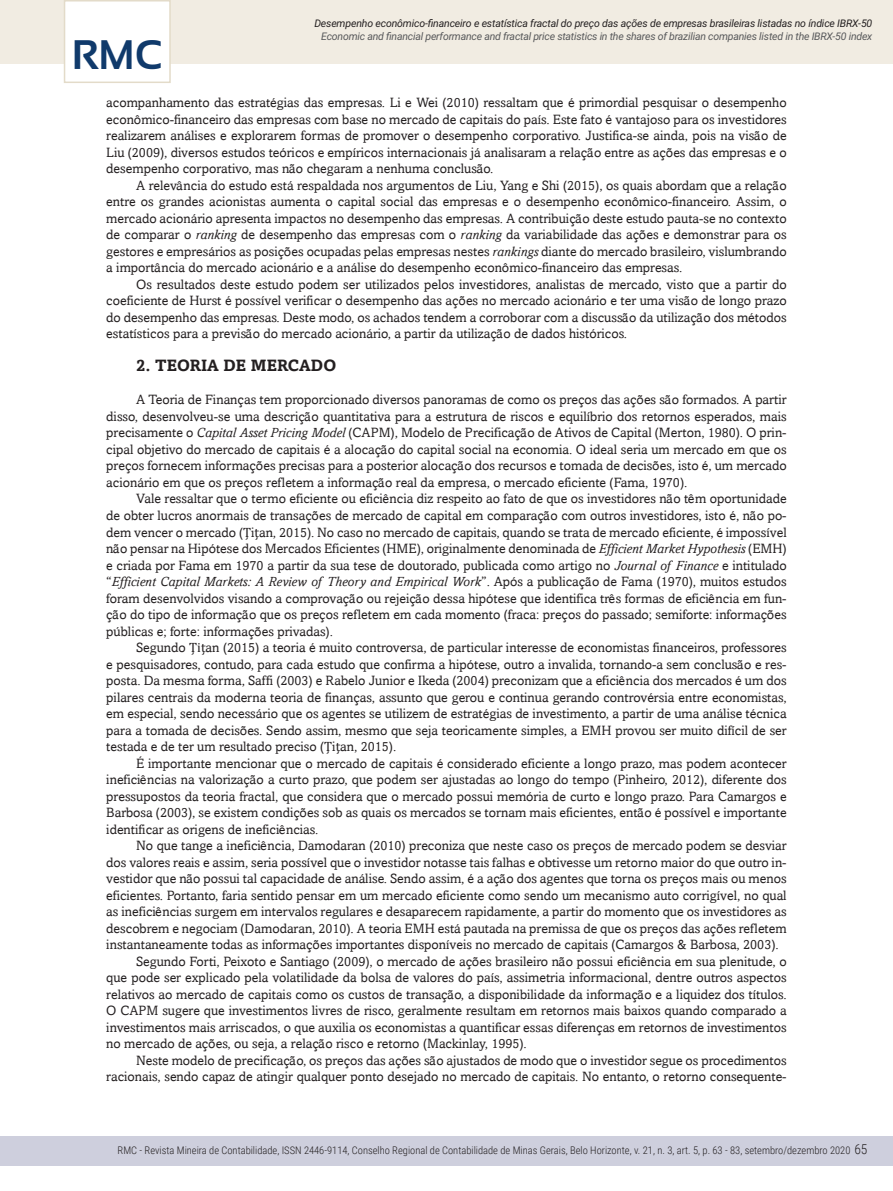
<style>
.page{position:relative;width:893px;height:1191px;background:#fff}
.page>*{position:absolute;margin:0;border:0;box-sizing:border-box;transform-origin:0 0}
.t1{font:700 41.25px "Sansation";color:#103a6b}
.intertitulo_1{font:700 16.5px "Amasis";color:#231f20}
.texto_corrido_1{font:13.5px/16.5px "Amasis";color:#231f20;text-align:justify}
.t2{font:300 13.5px "Roboto Condensed";color:#231f20}
.t3{font:300 10.5px "Roboto Condensed";color:#231f20}
.t4{font:italic 10.5px "Roboto";letter-spacing:-.02em;color:#57585a}
.t5{font:italic 10.5px "Roboto";letter-spacing:-.015em;color:#231f20}
.s1{font-style:italic}
.s2{font-family:"Cambria Math"}
</style>
<div class="page">
<div style="left:0;top:1135px;width:893px;height:30px;background:#cecfdd"></div>
<div style="left:0;top:0;width:893px;height:64px;background:#f1ece2"></div>
<div style="left:64px;top:0;width:107px;height:83px;background:#fff;border:2px solid #e3dbc9"></div>
<p class="t5" style="left:314px;top:16px;width:560px">Desempenho econômico-financeiro e estatística fractal do preço das ações de empresas brasileiras listadas no índice IBRX-50</p>
<p class="t4" style="left:321px;top:29px;width:553px">Economic and financial performance and fractal price statistics in the shares of brazilian companies listed in the IBRX-50 index</p>
<h1 class="t1" style="left:72px;top:32px;width:92px">RMC</h1>
<p class="texto_corrido_1" style="left:106px;top:94px;width:682px">acompanhamento das estratégias das empresas. Li e Wei (2010) ressaltam que é primordial pesquisar o desempenho econômico-financeiro das empresas com base no mercado de capitais do país. Este fato é vantajoso para os investidores realizarem análises e explorarem formas de promover o desempenho corporativo. Justifica-se ainda, pois na visão de Liu (2009), diversos estudos teóricos e empíricos internacionais já analisaram a relação entre as ações das empresas e o desempenho corporativo, mas não chegaram a nenhuma conclusão.</p>
<p class="texto_corrido_1" style="left:106px;top:177px;width:682px;text-indent:30px">A relevância do estudo está respaldada nos argumentos de Liu, Yang e Shi (2015), os quais abordam que a relação entre os grandes acionistas aumenta o capital social das empresas e o desempenho econômico-financeiro. Assim, o mercado acionário apresenta impactos no desempenho das empresas. A contribuição deste estudo pauta-se no contexto de comparar o <span class="s1">ranking</span> de desempenho das empresas com o <span class="s1">ranking</span> da variabilidade das ações e demonstrar para os gestores e empresários as posições ocupadas pelas empresas nestes <span class="s1">rankings</span> diante do mercado brasileiro, vislumbrando a importância do mercado acionário e a análise do desempenho econômico-financeiro das empresas.</p>
<p class="texto_corrido_1" style="left:106px;top:276px;width:682px;text-indent:30px">Os resultados deste estudo podem ser utilizados pelos investidores, analistas de mercado, visto que a partir do coeficiente de Hurst é possível verificar o desempenho das ações no mercado acionário e ter uma visão de longo prazo do desempenho das empresas. Deste modo, os achados tendem a corroborar com a discussão da utilização dos métodos estatísticos para a previsão do mercado acionário, a partir da utilização de dados históricos.</p>
<p class="intertitulo_1" style="left:136px;top:356px;width:202px">2. TEORIA DE MERCADO</p>
<p class="texto_corrido_1" style="left:106px;top:391px;width:682px;text-indent:30px">A Teoria de Finanças tem proporcionado diversos panoramas de como os preços das ações são formados. A partir disso, desenvolveu-se uma descrição quantitativa para a estrutura de riscos e equilíbrio dos retornos esperados, mais precisamente o <span class="s1">Capital Asset Pricing Model</span> (CAPM), Modelo de Precificação de Ativos de Capital (Merton, 1980). O prin&shy;cipal objetivo do mercado de capitais é a alocação do capital social na economia. O ideal seria um mercado em que os preços fornecem informações precisas para a posterior alocação dos recursos e tomada de decisões, isto é, um mercado acionário em que os preços refletem a informação real da empresa, o mercado eficiente (Fama, 1970).</p>
<p class="texto_corrido_1" style="left:106px;top:490px;width:682px;text-indent:30px">Vale ressaltar que o termo eficiente ou eficiência diz respeito ao fato de que os investidores não têm oportunidade de obter lucros anormais de transações de mercado de capital em comparação com outros investidores, isto é, não po&shy;dem vencer o mercado (<span class="s2">Ţ</span>i<span class="s2">ţ</span>an, 2015). No caso no mercado de capitais, quando se trata de mercado eficiente, é impossível não pensar na Hipótese dos Mercados Eficientes (HME), originalmente denominada de <span class="s1">Efficient Market Hypothesis</span> (EMH) e criada por Fama em 1970 a partir da sua tese de doutorado, publicada como artigo no <span class="s1">Journal of Finance</span> e intitulado “<span class="s1">Efficient Capital Markets: A Review of Theory and Empirical Work</span>”. Após a publicação de Fama (1970), muitos estudos foram desenvolvidos visando a comprovação ou rejeição dessa hipótese que identifica três formas de eficiência em fun&shy;ção do tipo de informação que os preços refletem em cada momento (fraca: preços do passado; semiforte: informações públicas e; forte: informações privadas).</p>
<p class="texto_corrido_1" style="left:106px;top:639px;width:682px;text-indent:30px">Segundo <span class="s2">Ţiţ</span>an (2015) a teoria é muito controversa, de particular interesse de economistas financeiros, professores e pesquisadores, contudo, para cada estudo que confirma a hipótese, outro a invalida, tornando-a sem conclusão e res&shy;posta. Da mesma forma, Saffi (2003) e Rabelo Junior e Ikeda (2004) preconizam que a eficiência dos mercados é um dos pilares centrais da moderna teoria de finanças, assunto que gerou e continua gerando controvérsia entre economistas, em especial, sendo necessário que os agentes se utilizem de estratégias de investimento, a partir de uma análise técnica para a tomada de decisões. Sendo assim, mesmo que seja teoricamente simples, a EMH provou ser muito difícil de ser testada e de ter um resultado preciso (<span class="s2">Ţ</span>i<span class="s2">ţ</span>an, 2015).</p>
<p class="texto_corrido_1" style="left:106px;top:754px;width:682px;text-indent:30px">É importante mencionar que o mercado de capitais é considerado eficiente a longo prazo, mas podem acontecer ineficiências na valorização a curto prazo, que podem ser ajustadas ao longo do tempo (Pinheiro, 2012), diferente dos pressupostos da teoria fractal, que considera que o mercado possui memória de curto e longo prazo. Para Camargos e Barbosa (2003), se existem condições sob as quais os mercados se tornam mais eficientes, então é possível e importante identificar as origens de ineficiências.</p>
<p class="texto_corrido_1" style="left:106px;top:837px;width:682px;text-indent:30px">No que tange a ineficiência, Damodaran (2010) preconiza que neste caso os preços de mercado podem se desviar dos valores reais e assim, seria possível que o investidor notasse tais falhas e obtivesse um retorno maior do que outro in&shy;vestidor que não possui tal capacidade de análise. Sendo assim, é a ação dos agentes que torna os preços mais ou menos eficientes. Portanto, faria sentido pensar em um mercado eficiente como sendo um mecanismo auto corrigível, no qual as ineficiências surgem em intervalos regulares e desaparecem rapidamente, a partir do momento que os investidores as descobrem e negociam (Damodaran, 2010). A teoria EMH está pautada na premissa de que os preços das ações refletem instantaneamente todas as informações importantes disponíveis no mercado de capitais (Camargos &amp; Barbosa, 2003).</p>
<p class="texto_corrido_1" style="left:106px;top:952px;width:682px;text-indent:30px">Segundo Forti, Peixoto e Santiago (2009), o mercado de ações brasileiro não possui eficiência em sua plenitude, o que pode ser explicado pela volatilidade da bolsa de valores do país, assimetria informacional, dentre outros aspectos relativos ao mercado de capitais como os custos de transação, a disponibilidade da informação e a liquidez dos títulos.<br>O CAPM sugere que investimentos livres de risco, geralmente resultam em retornos mais baixos quando comparado a investimentos mais arriscados, o que auxilia os economistas a quantificar essas diferenças em retornos de investimentos no mercado de ações, ou seja, a relação risco e retorno (Mackinlay, 1995).</p>
<p class="texto_corrido_1" style="left:106px;top:1051px;width:682px;text-align:right">Neste modelo de precificação, os preços das ações são ajustados de modo que o investidor segue os procedimentos racionais, sendo capaz de atingir qualquer ponto desejado no mercado de capitais. No entanto, o retorno consequente-</p>
<p class="t2" style="left:854px;top:1140px;width:15px">65</p>
<p class="t3" style="left:118px;top:1143px;width:734px">RMC - Revista Mineira de Contabilidade, ISSN 2446-9114, Conselho Regional de Contabilidade de Minas Gerais, Belo Horizonte, v. 21, n. 3, art. 5, p. 63 - 83, setembro/dezembro 2020</p>
</div>
